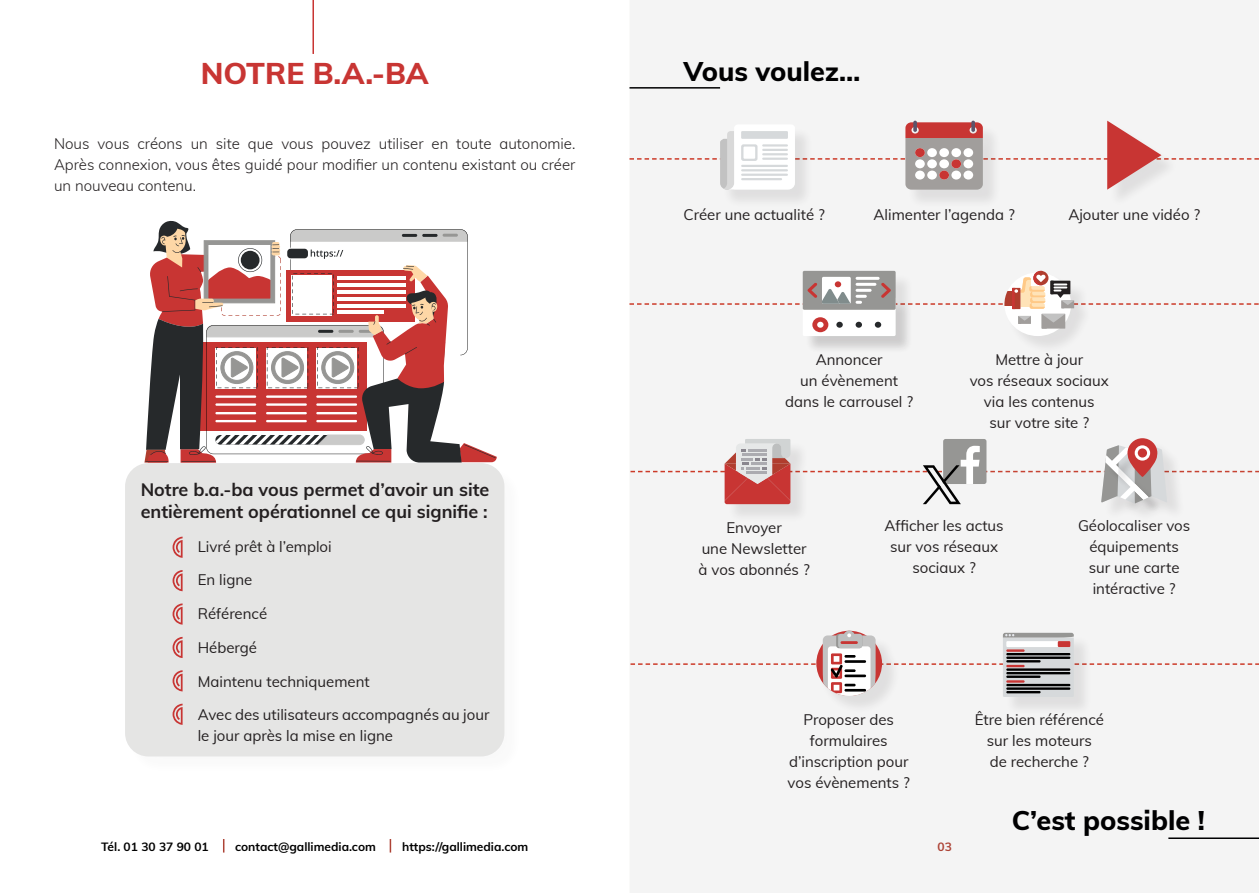
<style>
.page{position:relative;width:1259px;height:893px;background:#fff}
.page>*{position:absolute;margin:0;border:0;box-sizing:border-box;transform-origin:0 0}
.t1{font:800 30px "Muli";color:#c83533}
.t2{font:800 27px "Muli";color:#000001}
.t3{font:700 18px/21.6px "Muli";color:#231f20}
.t4{font:15px/21px "Muli";color:#231f20;text-align:center}
.t5{font:300 15px/21px "Muli";color:#231f20;text-align:justify}
.t6{font:700 12px "Muli";color:#000}
.t7{font:700 12px "Muli";color:#ad4336}
</style>
<div class="page">
<div style="left:630px;top:0;width:629px;height:893px;background:#f4f4f4"></div>
<svg style="left:223px;top:839px;width:1px;height:13px"></svg>
<svg style="left:390px;top:839px;width:1px;height:13px"></svg>
<hr style="left:312px;top:0;width:2px;height:54px;background:#c83533">
<svg style="left:144px;top:220px;width:353px;height:243px"></svg>
<div style="left:127px;top:465px;width:396px;height:310px;background:#fbfbfb"></div>
<div style="left:125px;top:463px;width:379px;height:293px;background:#e5e5e4;border-radius:23px"></div>
<svg style="left:173px;top:570px;width:10px;height:21px"></svg>
<svg style="left:173px;top:704px;width:10px;height:21px"></svg>
<svg style="left:173px;top:670px;width:10px;height:21px"></svg>
<svg style="left:173px;top:637px;width:10px;height:21px"></svg>
<svg style="left:173px;top:537px;width:10px;height:21px"></svg>
<svg style="left:173px;top:603px;width:10px;height:22px"></svg>
<hr style="left:629px;top:87px;width:91px;height:2px;background:#000001">
<hr style="left:1168px;top:837px;width:91px;height:2px;background:#000001">
<div style="left:805px;top:273px;width:109px;height:82px;background:#f4f4f4"></div>
<div style="left:804px;top:299px;width:109px;height:54px;background:#231f20;opacity:.1"></div>
<div style="left:802px;top:297px;width:93px;height:39px;background:#fff;border-radius:2px"></div>
<div style="left:812px;top:317px;width:16px;height:15px;background:#c83533;border-radius:50%"></div>
<div style="left:722px;top:127px;width:91px;height:81px;background:#eae9ea"></div>
<div style="left:907px;top:123px;width:94px;height:85px;background:#e8e8e8"></div>
<div style="left:1109px;top:124px;width:70px;height:83px;background:#f4f4f4"></div>
<svg style="left:629px;top:121px;width:630px;height:69px"></svg>
<div style="left:1006px;top:274px;width:86px;height:81px;background:#231f20;opacity:.1"></div>
<div style="left:1004px;top:273px;width:67px;height:63px;background:#fff;border-radius:50%"></div>
<svg style="left:629px;top:271px;width:629px;height:58px"></svg>
<div style="left:1104px;top:441px;width:81px;height:80px;background:#231f20;opacity:.1"></div>
<div style="left:1108px;top:457px;width:54px;height:57px;background:#231f20;opacity:.1"></div>
<div style="left:727px;top:441px;width:82px;height:82px;background:#eae9ea"></div>
<div style="left:818px;top:633px;width:82px;height:81px;background:#231f20;opacity:.1"></div>
<div style="left:1005px;top:635px;width:87px;height:80px;background:#e8e8e8"></div>
<svg style="left:630px;top:631px;width:629px;height:66px"></svg>
<hr style="left:1006px;top:668px;width:64px;height:3px;background:#000">
<hr style="left:1006px;top:672px;width:64px;height:2px;background:#000">
<hr style="left:1006px;top:675px;width:34px;height:3px;background:#000">
<hr style="left:1006px;top:680px;width:18px;height:3px;background:#c83533">
<hr style="left:1006px;top:684px;width:64px;height:2px;background:#000">
<hr style="left:1006px;top:687px;width:64px;height:3px;background:#000">
<hr style="left:1006px;top:691px;width:34px;height:2px;background:#000">
<svg style="left:630px;top:438px;width:629px;height:66px"></svg>
<p class="t1" style="left:201px;top:51px;width:229px">NOTRE B.A.-BA</p>
<p class="t5" style="left:54px;top:132px;width:523px">Nous vous créons un site que vous pouvez utiliser en toute autonomie.<br>Après connexion, vous êtes guidé pour modifier un contenu existant ou créer un nouveau contenu.</p>
<p class="t3" style="left:141px;top:478px;width:350px">Notre b.a.-ba vous permet d’avoir un site entièrement opérationnel ce qui signifie :</p>
<p class="t4" style="left:198px;top:535px;width:136px">Livré prêt à l’emploi</p>
<p class="t4" style="left:198px;top:569px;width:56px">En ligne</p>
<p class="t4" style="left:198px;top:603px;width:71px">Référencé</p>
<p class="t4" style="left:198px;top:636px;width:61px">Hébergé</p>
<p class="t4" style="left:198px;top:670px;width:173px">Maintenu techniquement</p>
<p class="t4" style="left:198px;top:704px;width:293px;text-align:left">Avec des utilisateurs accompagnés au jour le jour après la mise en ligne</p>
<p class="t2" style="left:683px;top:52px;width:178px">Vous voulez…</p>
<p class="t4" style="left:683px;top:203px;width:143px">Créer une actualité ?</p>
<p class="t4" style="left:873px;top:203px;width:143px">Alimenter l’agenda ?</p>
<p class="t4" style="left:1068px;top:203px;width:133px">Ajouter une vidéo ?</p>
<p class="t4" style="left:785px;top:348px;width:129px">Annoncer<br>un évènement dans le carrousel ?</p>
<p class="t4" style="left:969px;top:348px;width:141px">Mettre à jour<br>vos réseaux sociaux via les contenus<br>sur votre site ?</p>
<p class="t4" style="left:698px;top:516px;width:113px">Envoyer<br>une Newsletter à vos abonnés ?</p>
<p class="t4" style="left:1078px;top:515px;width:114px">Géolocaliser vos équipements sur une carte intéractive ?</p>
<p class="t4" style="left:884px;top:515px;width:121px">Afficher les actus sur vos réseaux sociaux ?</p>
<p class="t4" style="left:787px;top:708px;width:124px">Proposer des formulaires d’inscription pour vos évènements ?</p>
<p class="t4" style="left:974px;top:708px;width:131px">Être bien référencé sur les moteurs<br>de recherche ?</p>
<p class="t2" style="left:1011px;top:800px;width:195px">C’est possible !</p>
<p class="t6" style="left:101px;top:838px;width:109px">Tél. 01 30 37 90 01</p>
<p class="t6" style="left:235px;top:838px;width:142px">contact@gallimedia.com</p>
<p class="t6" style="left:402px;top:838px;width:128px">https://gallimedia.com</p>
<p class="t7" style="left:937px;top:838px;width:16px">03</p>
</div>
